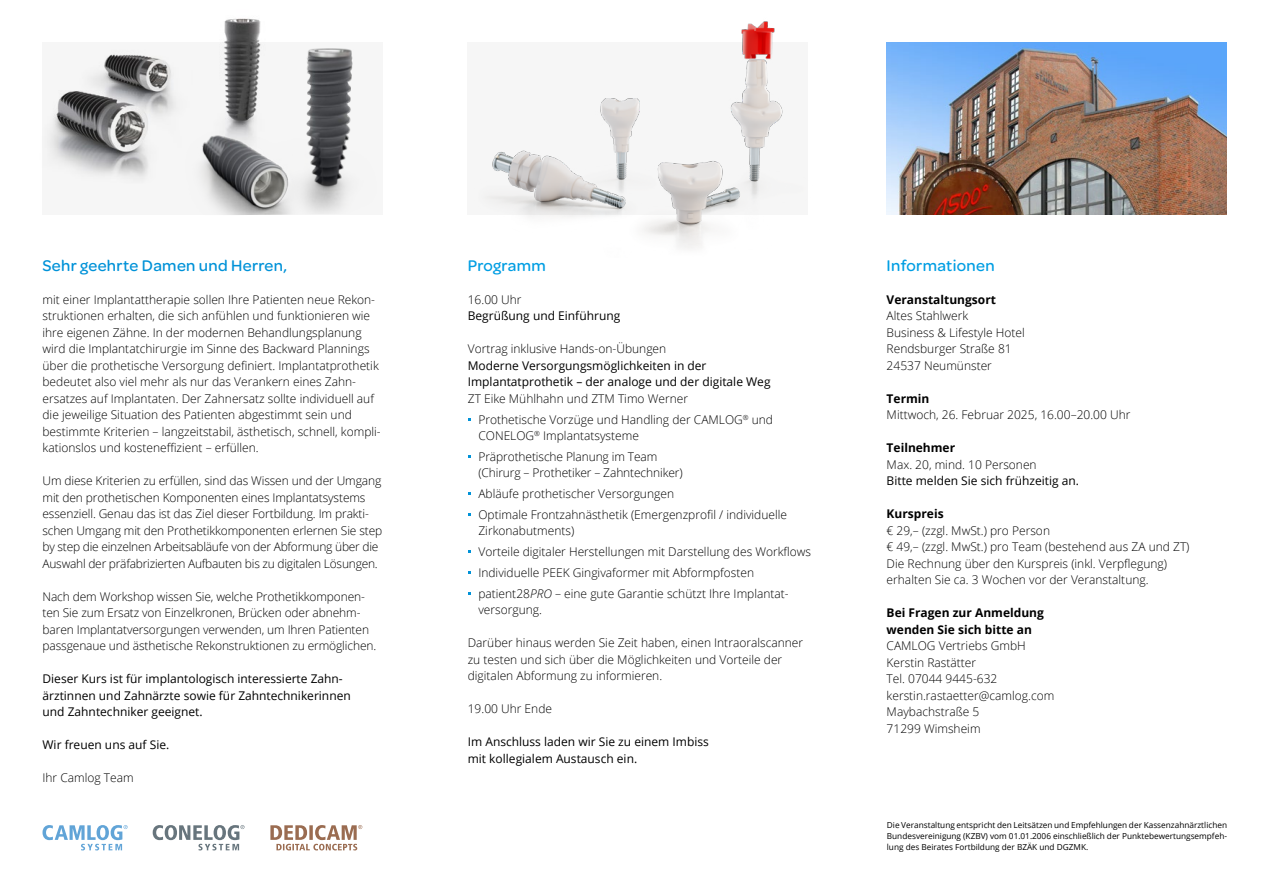
<style>
.page{position:relative;width:1263px;height:893px;background:#fff}
.page>*{position:absolute;margin:0;border:0;box-sizing:border-box;transform-origin:0 0}
.t1{font:500 16.5px "Omnes";letter-spacing:.02em;color:#0092d8}
.t2{font:500 16.5px "Omnes";letter-spacing:.02em;color:#009ee3}
.t3{font:300 12px/16.5px "Open Sans";color:#000}
.t4{font:12px/16.5px "Open Sans";color:#000}
.t5{font:700 12px/16.5px "Open Sans";color:#000}
.t6{font:8.25px/11.2px "Open Sans";color:#000;text-align:justify}
.s1{font-style:italic}
</style>
<div class="page">
<div style="left:43px;top:43px;width:340px;height:172px;background:#f6f6f6"></div>
<img style="left:42px;top:54px;width:112px;height:123px">
<img style="left:154px;top:18px;width:136px;height:197px">
<img style="left:301px;top:48px;width:52px;height:165px">
<svg style="left:43px;top:825px;width:85px;height:25px"></svg>
<svg style="left:153px;top:825px;width:92px;height:25px"></svg>
<svg style="left:270px;top:825px;width:92px;height:25px"></svg>
<img style="left:887px;top:43px;width:340px;height:172px">
<img style="left:478px;top:21px;width:326px;height:228px">
<h1 class="t1" style="left:43px;top:254px;width:246px">Sehr geehrte Damen und Herren,</h1>
<p class="t3" style="left:43px;top:291px;width:340px">mit einer Implantattherapie sollen Ihre Patienten neue Rekon&shy;struktionen erhalten, die sich anfühlen und funktionieren wie ihre eigenen Zähne. In der modernen Behandlungsplanung wird die Implantatchirurgie im Sinne des Backward Plannings über die prothetische Versorgung definiert. Implantatprothetik bedeutet also viel mehr als nur das Verankern eines Zahn&shy;ersatzes auf Implantaten. Der Zahnersatz sollte individuell auf die jeweilige Situation des Patienten abgestimmt sein und bestimmte Kriterien – langzeitstabil, ästhetisch, schnell, kompli&shy;kationslos und kosteneffizient – erfüllen.</p>
<p class="t3" style="left:43px;top:472px;width:341px">Um diese Kriterien zu erfüllen, sind das Wissen und der Umgang mit den prothetischen Komponenten eines Implantatsystems essenziell. Genau das ist das Ziel dieser Fortbildung. Im prakti&shy;schen Umgang mit den Prothetikkomponenten erlernen Sie step by step die einzelnen Arbeitsabläufe von der Abformung über die Auswahl der präfabrizierten Aufbauten bis zu digitalen Lösungen.</p>
<p class="t3" style="left:43px;top:588px;width:335px">Nach dem Workshop wissen Sie, welche Prothetikkomponen&shy;ten Sie zum Ersatz von Einzelkronen, Brücken oder abnehm&shy;baren Implantatversorgungen verwenden, um Ihren Patienten passgenaue und ästhetische Rekonstruktionen zu ermöglichen.</p>
<p class="t4" style="left:43px;top:670px;width:310px">Dieser Kurs ist für implantologisch interessierte Zahn&shy;ärztinnen und Zahnärzte sowie für Zahntechnikerinnen und Zahntechniker geeignet.</p>
<p class="t4" style="left:43px;top:736px;width:128px">Wir freuen uns auf Sie.</p>
<p class="t3" style="left:43px;top:769px;width:93px">Ihr Camlog Team</p>
<h1 class="t2" style="left:468px;top:254px;width:80px">Programm</h1>
<p class="t3" style="left:468px;top:291px;width:55px">16.00 Uhr</p>
<p class="t4" style="left:468px;top:307px;width:154px">Begrüßung und Einführung</p>
<p class="t3" style="left:468px;top:340px;width:200px">Vortrag inklusive Hands-on-Übungen</p>
<p class="t4" style="left:468px;top:357px;width:304px">Moderne Versorgungsmöglichkeiten in der<br>Implantatprothetik – der analoge und der digitale Weg</p>
<p class="t3" style="left:478px;top:388px;width:296px;line-height:20.7px;text-indent:-11px">ZT Eike Mühlhahn und ZTM Timo Werner<br>Prothetische Vorzüge und Handling der CAMLOG<sup>®</sup> und</p>
<p class="t3" style="left:478px;top:425px;width:180px;line-height:20.7px">CONELOG<sup>®</sup> Implantatsysteme<br>Präprothetische Planung im Team</p>
<p class="t3" style="left:478px;top:462px;width:310px;line-height:20.7px">(Chirurg – Prothetiker – Zahntechniker)<br>Abläufe prothetischer Versorgungen<br>Optimale Frontzahnästhetik (Emergenzprofil / individuelle</p>
<p class="t3" style="left:478px;top:520px;width:334px;line-height:20.7px">Zirkonabutments)<br>Vorteile digitaler Herstellungen mit Darstellung des Workflows Individuelle PEEK Gingivaformer mit Abformpfosten patient28<span class="s1">PRO</span> – eine gute Garantie schützt Ihre Implantat-</p>
<p class="t3" style="left:478px;top:601px;width:65px">versorgung.</p>
<p class="t3" style="left:468px;top:634px;width:337px">Darüber hinaus werden Sie Zeit haben, einen Intraoralscanner zu testen und sich über die Möglichkeiten und Vorteile der digitalen Abformung zu informieren.</p>
<p class="t3" style="left:468px;top:700px;width:86px">19.00 Uhr Ende</p>
<p class="t4" style="left:468px;top:733px;width:243px">Im Anschluss laden wir Sie zu einem Imbiss mit kollegialem Austausch ein.</p>
<h1 class="t2" style="left:887px;top:254px;width:109px">Informationen</h1>
<p class="t5" style="left:887px;top:291px;width:111px">Veranstaltungsort</p>
<p class="t3" style="left:887px;top:307px;width:140px">Altes Stahlwerk<br>Business &amp; Lifestyle Hotel<br>Rendsburger Straße 81<br>24537 Neumünster</p>
<p class="t5" style="left:887px;top:390px;width:44px">Termin</p>
<p class="t3" style="left:887px;top:406px;width:245px">Mittwoch, 26. Februar 2025, 16.00–20.00 Uhr</p>
<p class="t5" style="left:887px;top:439px;width:70px">Teilnehmer</p>
<p class="t3" style="left:887px;top:456px;width:152px">Max. 20, mind. 10 Personen</p>
<p class="t4" style="left:887px;top:472px;width:194px">Bitte melden Sie sich frühzeitig an.</p>
<p class="t5" style="left:887px;top:505px;width:59px">Kurspreis</p>
<p class="t3" style="left:887px;top:522px;width:304px">€ 29,– (zzgl. MwSt.) pro Person<br>€ 49,– (zzgl. MwSt.) pro Team (bestehend aus ZA und ZT)<br>Die Rechnung über den Kurspreis (inkl. Verpflegung) erhalten Sie ca. 3 Wochen vor der Veranstaltung.</p>
<p class="t5" style="left:887px;top:604px;width:159px">Bei Fragen zur Anmeldung wenden Sie sich bitte an</p>
<p class="t3" style="left:887px;top:637px;width:169px">CAMLOG Vertriebs GmbH<br>Kerstin Rastätter<br>Tel. 07044 9445-632 kerstin.rastaetter@camlog.com<br>Maybachstraße 5<br>71299 Wimsheim</p>
<p class="t6" style="left:887px;top:819px;width:342px">Die Veranstaltung entspricht den Leitsätzen und Empfehlungen der Kassenzahnärztlichen Bundesvereinigung (KZBV) vom 01.01.2006 einschließlich der Punktebewertungsempfeh&shy;lung des Beirates Fortbildung der BZÄK und DGZMK.</p>
</div>
